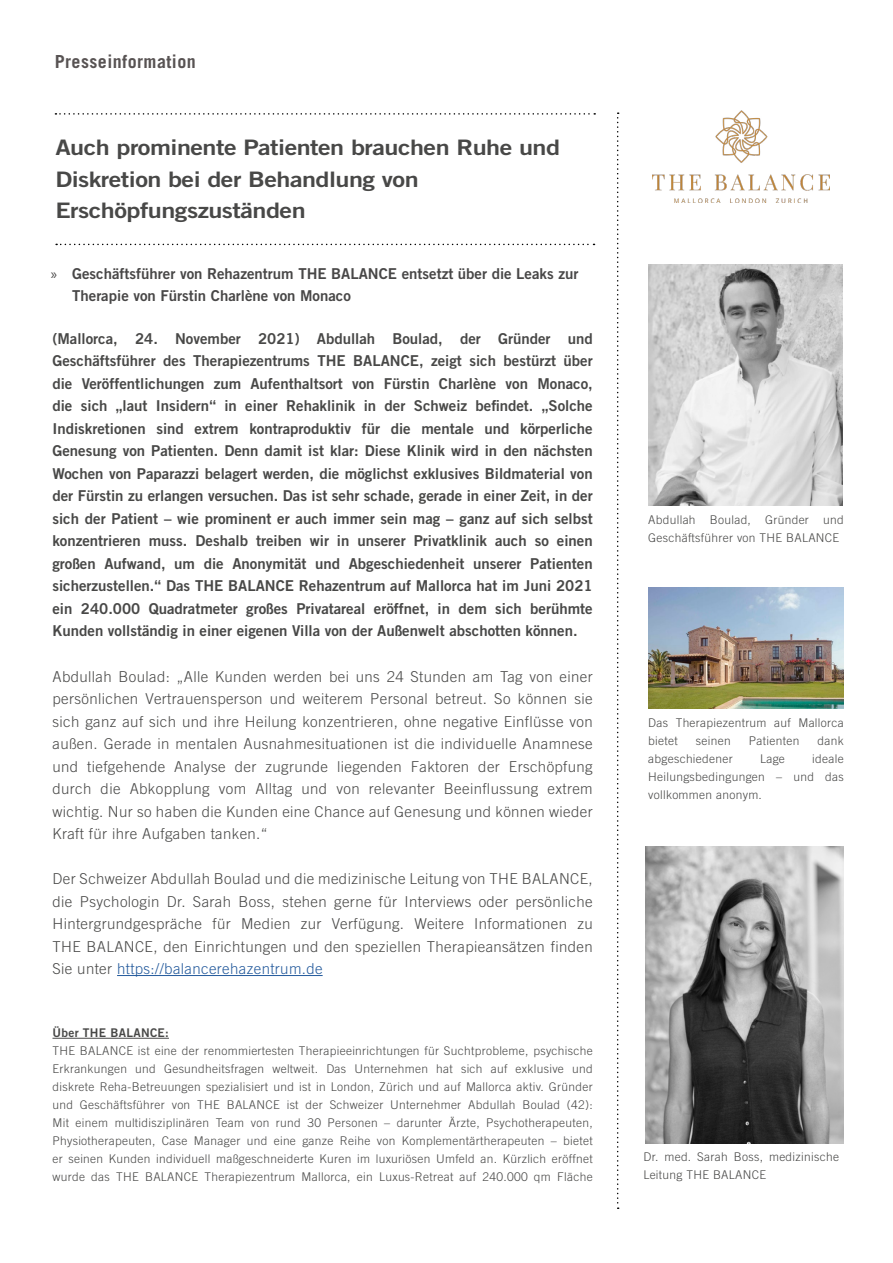
<style>
.page{position:relative;width:893px;height:1263px;background:#fff}
.page>*{position:absolute;margin:0;border:0;box-sizing:border-box;transform-origin:0 0}
.Liste{font:21.3px/31.5px "Trade Gothic LT Bold Two";letter-spacing:-.02em;color:#484847;scale:1.18 1}
.t1{font:700 18px "Trade Gothic LT";letter-spacing:.025em;color:#585353}
.Teaser_PM{font:15px/22.5px "Trade Gothic LT Bold Two";color:#484847;text-align:justify}
.t2{font:300 15px/22.5px "Trade Gothic LT";letter-spacing:.025em;color:#484847;text-align:justify}
.t3{font:15px/22.5px "Trade Gothic LT Bold Two";color:#484747}
.Liste-2{font:300 12px/18px "Trade Gothic LT";letter-spacing:.025em;color:#484847}
.t4{font:12px "Trade Gothic LT Bold Two";letter-spacing:.025em;color:#484847}
.s1{font-family:"Myriad Pro"}
.s2{color:#245a9c}
</style>
<div class="page">
<svg style="left:55px;top:113px;width:540px;height:2px"></svg>
<svg style="left:617px;top:112px;width:2px;height:1097px"></svg>
<hr style="left:117px;top:975px;width:206px;height:1px;background:#245a9c">
<hr style="left:52px;top:1038px;width:117px;height:1px;background:#484847">
<img style="left:653px;top:111px;width:177px;height:91px">
<svg style="left:56px;top:244px;width:538px;height:1px"></svg>
<img style="left:648px;top:265px;width:195px;height:240px">
<img style="left:648px;top:587px;width:196px;height:122px">
<img style="left:646px;top:846px;width:198px;height:297px">
<p class="t1" style="left:55px;top:50px;width:143px">Presseinformation</p>
<p class="Liste" style="left:55px;top:132px;width:429px">Auch prominente Patienten brauchen Ruhe und<br>Diskretion bei der Behandlung von<br>Erschöpfungszuständen</p>
<p class="t3" style="left:72px;top:262px;width:508px;text-indent:-21px"><span class="s1">»</span> Geschäftsführer von Rehazentrum THE BALANCE entsetzt über die Leaks zur<br>Therapie von Fürstin Charlène von Monaco</p>
<p class="Teaser_PM" style="left:52px;top:327px;width:542px">(Mallorca, 24. November 2021) Abdullah Boulad, der Gründer und Geschäftsführer des Therapiezentrums THE BALANCE, zeigt sich bestürzt über die Veröffentlichungen zum Aufenthaltsort von Fürstin Charlène von Monaco, die sich „laut Insidern“ in einer Rehaklinik in der Schweiz befindet. „Solche Indiskretionen sind extrem kontraproduktiv für die mentale und körperliche Genesung von Patienten. Denn damit ist klar: Diese Klinik wird in den nächsten Wochen von Paparazzi belagert werden, die möglichst exklusives Bildmaterial von der Fürstin zu erlangen versuchen. Das ist sehr schade, gerade in einer Zeit, in der sich der Patient – wie prominent er auch immer sein mag – ganz auf sich selbst konzentrieren muss. Deshalb treiben wir in unserer Privatklinik auch so einen großen Aufwand, um die Anonymität und Abgeschiedenheit unserer Patienten sicherzustellen.“ Das THE BALANCE Rehazentrum auf Mallorca hat im Juni 2021 ein 240.000 Quadratmeter großes Privatareal eröffnet, in dem sich berühmte Kunden vollständig in einer eigenen Villa von der Außenwelt abschotten können.</p>
<p class="t2" style="left:52px;top:665px;width:542px">Abdullah Boulad: „Alle Kunden werden bei uns 24 Stunden am Tag von einer persönlichen Vertrauensperson und weiterem Personal betreut. So können sie sich ganz auf sich und ihre Heilung konzentrieren, ohne negative Einflüsse von außen. Gerade in mentalen Ausnahmesituationen ist die individuelle Anamnese und tiefgehende Analyse der zugrunde liegenden Faktoren der Erschöpfung durch die Abkopplung vom Alltag und von relevanter Beeinflussung extrem wichtig. Nur so haben die Kunden eine Chance auf Genesung und können wieder Kraft für ihre Aufgaben tanken.“</p>
<p class="t2" style="left:52px;top:867px;width:542px">Der Schweizer Abdullah Boulad und die medizinische Leitung von THE BALANCE, die Psychologin Dr. Sarah Boss, stehen gerne für Interviews oder persönliche Hintergrundgespräche für Medien zur Verfügung. Weitere Informationen zu THE BALANCE, den Einrichtungen und den speziellen Therapieansätzen finden Sie unter <span class="s2">https://balancerehazentrum.de</span></p>
<p class="t4" style="left:52px;top:1025px;width:118px">Über THE BALANCE:</p>
<p class="Liste-2" style="left:52px;top:1041px;width:542px;text-align:justify">THE BALANCE ist eine der renommiertesten Therapieeinrichtungen für Suchtprobleme, psychische Erkrankungen und Gesundheitsfragen weltweit. Das Unternehmen hat sich auf exklusive und diskrete Reha-Betreuungen spezialisiert und ist in London, Zürich und auf Mallorca aktiv. Gründer und Geschäftsführer von THE BALANCE ist der Schweizer Unternehmer Abdullah Boulad (42):<br>Mit einem multidisziplinären Team von rund 30 Personen – darunter Ärzte, Psychotherapeuten, Physiotherapeuten, Case Manager und eine ganze Reihe von Komplementärtherapeuten – bietet er seinen Kunden individuell maßgeschneiderte Kuren im luxuriösen Umfeld an. Kürzlich eröffnet wurde das THE BALANCE Therapiezentrum Mallorca, ein Luxus-Retreat auf 240.000 qm Fläche</p>
<p class="Liste-2" style="left:648px;top:510px;width:197px">Abdullah Boulad, Gründer und<br>Geschäftsführer von THE BALANCE</p>
<p class="Liste-2" style="left:648px;top:713px;width:197px">Das Therapiezentrum auf Mallorca bietet</p>
<p class="Liste-2" style="left:696px;top:731px;width:36px">seinen</p>
<p class="Liste-2" style="left:749px;top:731px;width:52px">Patienten</p>
<p class="Liste-2" style="left:817px;top:731px;width:28px">dank</p>
<p class="Liste-2" style="left:648px;top:749px;width:86px">abgeschiedener</p>
<p class="Liste-2" style="left:760px;top:749px;width:26px">Lage</p>
<p class="Liste-2" style="left:648px;top:749px;width:197px;text-align:justify;text-indent:164px">ideale Heilungsbedingungen – und das vollkommen anonym.</p>
<p class="Liste-2" style="left:643px;top:1148px;width:197px">Dr. med. Sarah Boss, medizinische<br>Leitung THE BALANCE</p>
</div>
